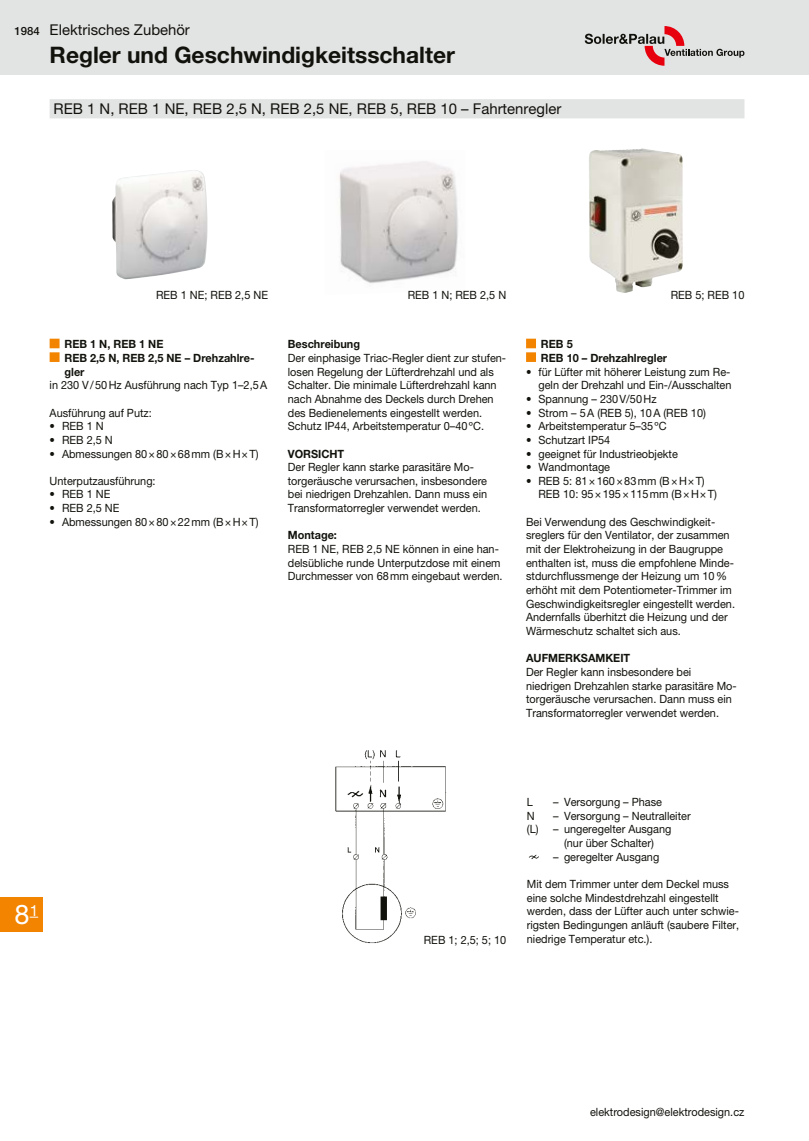
<style>
.page{position:relative;width:809px;height:1141px;background:#fff}
.page>*{position:absolute;margin:0;border:0;box-sizing:border-box;transform-origin:0 0}
.t1{font:27.12px "Helvetica Neue LT Pro";color:#fff}
.t2{font:700 22.75px "Helvetica Neue LT Pro";color:#12120d}
.t3{font:14.88px "Helvetica Neue LT Pro";color:#12120d}
.t4{font:11.38px/13.7px "Helvetica Neue LT Pro";color:#12120d;scale:.96 1}
.t5{font:700 11.38px/13.7px "Helvetica Neue LT Pro";color:#12120d;scale:.96 1}
.s1{font-weight:500;font-size:11.38px}
</style>
<div class="page">
<div style="left:0;top:0;width:809px;height:74px;background:#e2e3e3"></div>
<div style="left:0;top:897px;width:42px;height:35px;background:#f28400"></div>
<svg style="left:584px;top:26px;width:160px;height:40px"></svg>
<div style="left:50px;top:339px;width:10px;height:9px;background:#f28400"></div>
<div style="left:50px;top:352px;width:10px;height:10px;background:#f28400"></div>
<div style="left:526px;top:339px;width:10px;height:9px;background:#f28400"></div>
<div style="left:526px;top:352px;width:10px;height:10px;background:#f28400"></div>
<img style="left:335px;top:750px;width:112px;height:193px">
<svg style="left:528px;top:854px;width:11px;height:6px"></svg>
<div style="left:50px;top:99px;width:694px;height:19px;background:#e2e3e3"></div>
<img style="left:112px;top:170px;width:95px;height:109px">
<img style="left:339px;top:161px;width:119px;height:123px">
<img style="left:589px;top:148px;width:94px;height:145px">
<h3 class="t3" style="left:14px;top:21px;width:177px"><span class="s1">1984</span> Elektrisches Zubehör</h3>
<h2 class="t2" style="left:50px;top:41px;width:407px">Regler und Geschwindigkeitsschalter</h2>
<h3 class="t3" style="left:54px;top:100px;width:509px">REB 1 N, REB 1 NE, REB 2,5 N, REB 2,5 NE, REB 5, REB 10 – Fahrtenregler</h3>
<p class="t4" style="left:156px;top:288px;width:118px">REB 1 NE; REB 2,5 NE</p>
<p class="t4" style="left:670px;top:288px;width:78px">REB 5; REB 10</p>
<p class="t4" style="left:407px;top:288px;width:104px">REB 1 N; REB 2,5 N</p>
<p class="t5" style="left:64px;top:337px;width:199px">REB 1 N, REB 1 NE<br>REB 2,5 N, REB 2,5 NE – Drehzahlre&shy;gler</p>
<p class="t4" style="left:50px;top:378px;width:228px">in 230 V/50Hz Ausführung nach Typ 1–2,5A</p>
<p class="t4" style="left:50px;top:406px;width:108px">Ausführung auf Putz:</p>
<p class="t4" style="left:50px;top:419px;width:58px">• REB 1 N</p>
<p class="t4" style="left:50px;top:433px;width:67px">• REB 2,5 N</p>
<p class="t4" style="left:50px;top:446px;width:219px">• Abmessungen 80×80×68mm (B×H×T)</p>
<p class="t4" style="left:50px;top:474px;width:112px">Unterputzausführung:</p>
<p class="t4" style="left:50px;top:487px;width:65px">• REB 1 NE</p>
<p class="t4" style="left:50px;top:501px;width:74px">• REB 2,5 NE</p>
<p class="t4" style="left:50px;top:515px;width:219px">• Abmessungen 80×80×22mm (B×H×T)</p>
<p class="t5" style="left:288px;top:337px;width:77px">Beschreibung</p>
<p class="t4" style="left:288px;top:351px;width:229px">Der einphasige Triac-Regler dient zur stufen&shy;losen Regelung der Lüfterdrehzahl und als Schalter. Die minimale Lüfterdrehzahl kann nach Abnahme des Deckels durch Drehen des Bedienelements eingestellt werden.<br>Schutz IP44, Arbeitstemperatur 0–40ºC.</p>
<p class="t5" style="left:288px;top:446px;width:60px">VORSICHT</p>
<p class="t4" style="left:288px;top:460px;width:209px">Der Regler kann starke parasitäre Mo&shy;torgeräusche verursachen, insbesondere bei niedrigen Drehzahlen. Dann muss ein Transformatorregler verwendet werden.</p>
<p class="t5" style="left:288px;top:528px;width:53px">Montage:</p>
<p class="t4" style="left:288px;top:542px;width:225px">REB 1 NE, REB 2,5 NE können in eine han&shy;delsübliche runde Unterputzdose mit einem<br>Durchmesser von 68mm eingebaut werden.</p>
<p class="t5" style="left:541px;top:337px;width:133px">REB 5<br>REB 10 – Drehzahlregler</p>
<p class="t4" style="left:526px;top:365px;width:215px;text-align:right">• für Lüfter mit höherer Leistung zum Re&shy;geln der Drehzahl und Ein-/Ausschalten</p>
<p class="t4" style="left:526px;top:392px;width:137px">• Spannung – 230V/50Hz</p>
<p class="t4" style="left:526px;top:406px;width:189px">• Strom – 5A (REB 5), 10A (REB 10)</p>
<p class="t4" style="left:526px;top:419px;width:148px">• Arbeitstemperatur 5–35ºC</p>
<p class="t4" style="left:526px;top:433px;width:89px">• Schutzart IP54</p>
<p class="t4" style="left:526px;top:446px;width:160px">• geeignet für Industrieobjekte</p>
<p class="t4" style="left:526px;top:460px;width:89px">• Wandmontage</p>
<p class="t4" style="left:538px;top:474px;width:187px;text-indent:-12px">• REB 5: 81×160×83mm (B×H×T)<br>REB 10: 95×195×115mm (B×H×T)</p>
<p class="t4" style="left:526px;top:515px;width:219px">Bei Verwendung des Geschwindigkeit&shy;sreglers für den Ventilator, der zusammen mit der Elektroheizung in der Baugruppe enthalten ist, muss die empfohlene Minde&shy;stdurchflussmenge der Heizung um 10% erhöht mit dem Potentiometer-Trimmer im Geschwindigkeitsregler eingestellt werden.<br>Andernfalls überhitzt die Heizung und der Wärmeschutz schaltet sich aus.</p>
<p class="t5" style="left:526px;top:651px;width:110px">AUFMERKSAMKEIT</p>
<p class="t4" style="left:526px;top:665px;width:221px">Der Regler kann insbesondere bei niedrigen Drehzahlen starke parasitäre Mo&shy;torgeräusche verursachen. Dann muss ein Transformatorregler verwendet werden.</p>
<h1 class="t1" style="left:15px;top:899px;width:25px">8<sup>1</sup></h1>
<p class="t4" style="left:527px;top:795px;width:8px">L</p>
<p class="t4" style="left:553px;top:795px;width:115px">– Versorgung – Phase</p>
<p class="t4" style="left:527px;top:809px;width:10px">N</p>
<p class="t4" style="left:553px;top:809px;width:145px">– Versorgung – Neutralleiter</p>
<p class="t4" style="left:527px;top:822px;width:152px">(L) – ungeregelter Ausgang</p>
<p class="t4" style="left:564px;top:836px;width:95px">(nur über Schalter)</p>
<p class="t4" style="left:553px;top:850px;width:112px">– geregelter Ausgang</p>
<p class="t4" style="left:527px;top:877px;width:223px">Mit dem Trimmer unter dem Deckel muss eine solche Mindestdrehzahl eingestellt werden, dass der Lüfter auch unter schwie&shy;rigsten Bedingungen anläuft (saubere Filter,</p>
<p class="t4" style="left:424px;top:933px;width:87px">REB 1; 2,5; 5; 10</p>
<p class="t4" style="left:527px;top:931px;width:132px">niedrige Temperatur etc.).</p>
<p class="t4" style="left:590px;top:1105px;width:162px">elektrodesign@elektrodesign.cz</p>
</div>
